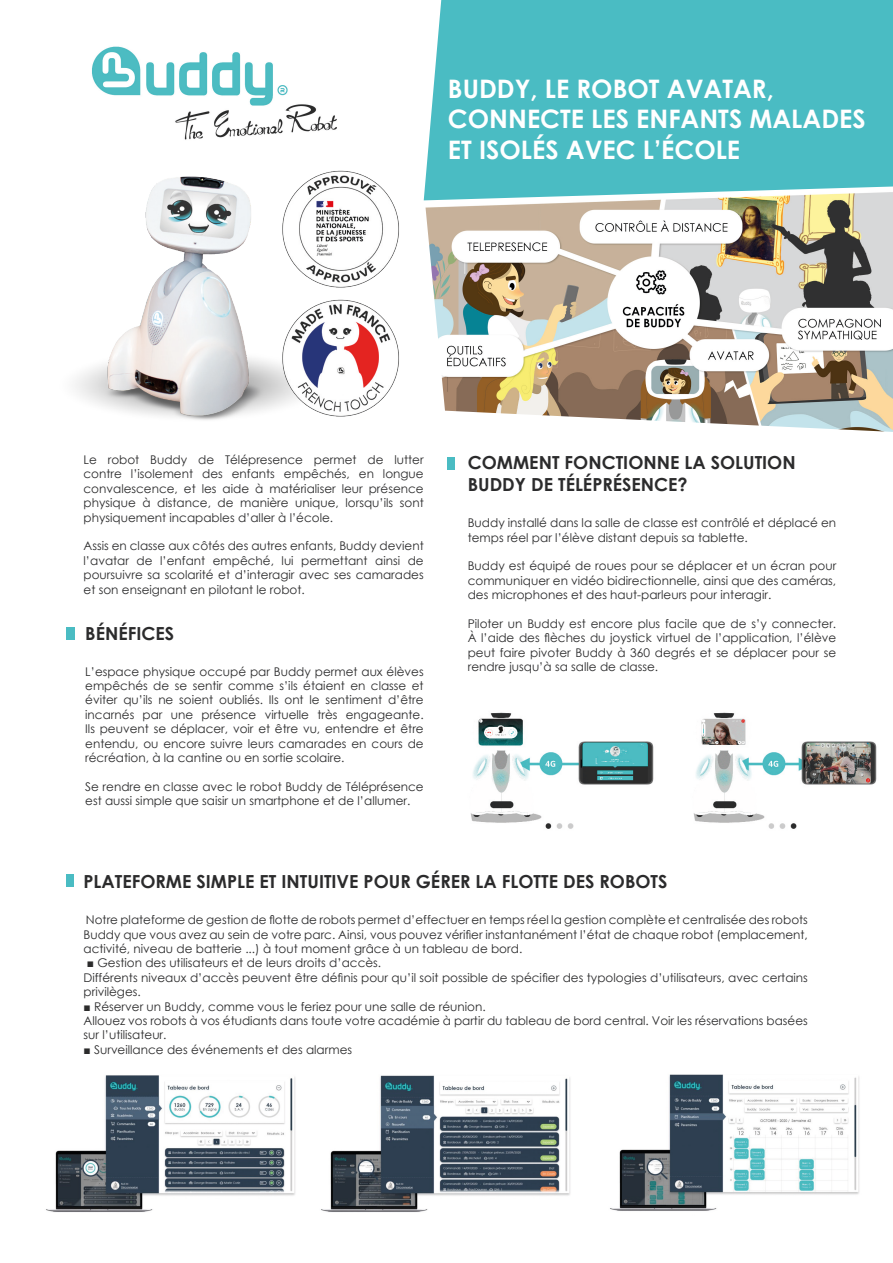
<style>
.page{position:relative;width:893px;height:1263px;background:#fff}
.page>*{position:absolute;margin:0;border:0;box-sizing:border-box;transform-origin:0 0}
.t1{font:700 25.5px/30.6px "Century Gothic";color:#fff}
.t2{font:700 18px/21.6px "Century Gothic";color:#2b2b2c}
.t3{font:12px/14.4px "Century Gothic";color:#2b2b2c;text-align:justify}
</style>
<div class="page">
<img style="left:92px;top:46px;width:245px;height:94px">
<img style="left:424px;top:200px;width:469px;height:232px">
<div style="left:424px;top:0;width:469px;height:200px;background:#4abcc3"></div>
<img style="left:75px;top:176px;width:194px;height:244px">
<div style="left:67px;top:627px;width:8px;height:13px;background:#4abcc3"></div>
<div style="left:67px;top:874px;width:7px;height:13px;background:#4abcc3"></div>
<div style="left:448px;top:457px;width:7px;height:13px;background:#4abcc3"></div>
<img style="left:470px;top:712px;width:407px;height:117px">
<img style="left:46px;top:1075px;width:249px;height:137px">
<img style="left:610px;top:1074px;width:250px;height:137px">
<img style="left:321px;top:1075px;width:249px;height:137px">
<img style="left:282px;top:170px;width:117px;height:111px">
<img style="left:269px;top:281px;width:130px;height:136px">
<p class="t1" style="left:448px;top:72px;width:419px">BUDDY, LE ROBOT AVATAR,<br>CONNECTE LES ENFANTS MALADES<br>ET ISOLÉS AVEC L’ÉCOLE</p>
<p class="t3" style="left:84px;top:452px;width:342px">Le robot Buddy de Télépresence permet de lutter contre l’isolement des enfants empêchés, en longue convalescence, et les aide à matérialiser leur présence physique à distance, de manière unique, lorsqu’ils sont physiquement incapables d’aller à l’école.</p>
<p class="t3" style="left:84px;top:539px;width:342px">Assis en classe aux côtés des autres enfants, Buddy devient l’avatar de l’enfant empêché, lui permettant ainsi de poursuivre sa scolarité et d’interagir avec ses camarades et son enseignant en pilotant le robot.</p>
<p class="t2" style="left:85px;top:621px;width:90px">BÉNÉFICES</p>
<p class="t3" style="left:85px;top:664px;width:340px">L’espace physique occupé par Buddy permet aux élèves empêchés de se sentir comme s’ils étaient en classe et éviter qu’ils ne soient oubliés. Ils ont le sentiment d’être incarnés par une présence virtuelle très engageante.<br>Ils peuvent se déplacer, voir et être vu, entendre et être entendu, ou encore suivre leurs camarades en cours de récréation, à la cantine ou en sortie scolaire.</p>
<p class="t3" style="left:85px;top:779px;width:340px">Se rendre en classe avec le robot Buddy de Téléprésence est aussi simple que saisir un smartphone et de l’allumer.</p>
<p class="t2" style="left:468px;top:451px;width:329px">COMMENT FONCTIONNE LA SOLUTION<br>BUDDY DE TÉLÉPRÉSENCE?</p>
<p class="t3" style="left:468px;top:515px;width:370px">Buddy installé dans la salle de classe est contrôlé et déplacé en temps réel par l’élève distant depuis sa tablette.</p>
<p class="t3" style="left:468px;top:559px;width:370px">Buddy est équipé de roues pour se déplacer et un écran pour communiquer en vidéo bidirectionnelle, ainsi que des caméras, des microphones et des haut-parleurs pour interagir.</p>
<p class="t3" style="left:468px;top:616px;width:370px">Piloter un Buddy est encore plus facile que de s’y connecter.<br>À l’aide des flèches du joystick virtuel de l’application, l’élève peut faire pivoter Buddy à 360 degrés et se déplacer pour se rendre jusqu’à sa salle de classe.</p>
<p class="t2" style="left:84px;top:870px;width:585px">PLATEFORME SIMPLE ET INTUITIVE POUR GÉRER LA FLOTTE DES ROBOTS</p>
<p class="t3" style="left:84px;top:912px;width:726px">Notre plateforme de gestion de flotte de robots permet d’effectuer en temps réel la gestion complète et centralisée des robots Buddy que vous avez au sein de votre parc. Ainsi, vous pouvez vérifier instantanément l’état de chaque robot (emplacement, activité, niveau de batterie ...) à tout moment grâce à un tableau de bord.</p>
<p class="t3" style="left:87px;top:955px;width:296px">■ Gestion des utilisateurs et de leurs droits d’accès.</p>
<p class="t3" style="left:84px;top:970px;width:726px">Différents niveaux d’accès peuvent être définis pour qu’il soit possible de spécifier des typologies d’utilisateurs, avec certains privilèges.</p>
<p class="t3" style="left:84px;top:999px;width:404px">■ Réserver un Buddy, comme vous le feriez pour une salle de réunion.</p>
<p class="t3" style="left:84px;top:1013px;width:726px">Allouez vos robots à vos étudiants dans toute votre académie à partir du tableau de bord central. Voir les réservations basées sur l’utilisateur.</p>
<p class="t3" style="left:84px;top:1042px;width:270px">■ Surveillance des événements et des alarmes</p>
</div>
